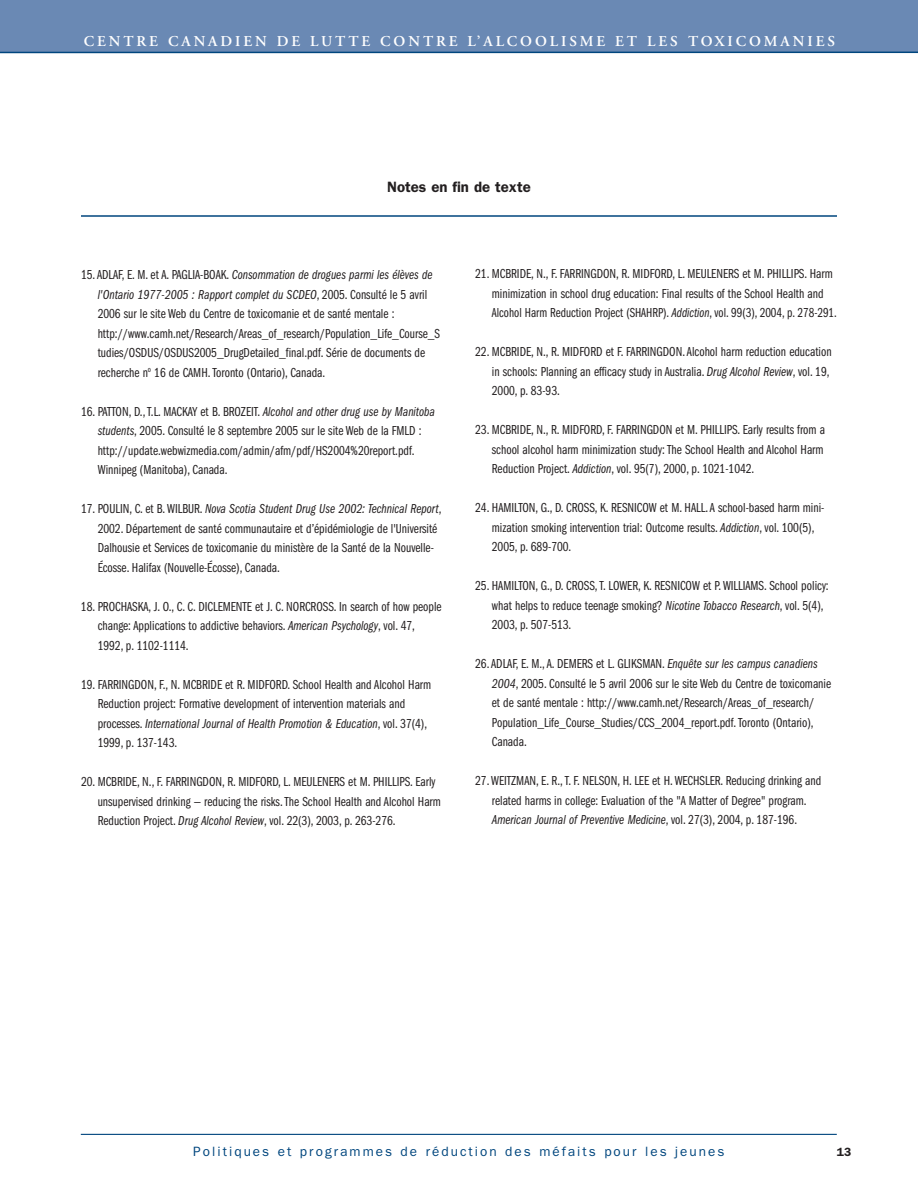
<style>
.page{position:relative;width:918px;height:1188px;background:#fff}
.page>*{position:absolute;margin:0;border:0;box-sizing:border-box;transform-origin:0 0}
.t1{font:600 15px "Adobe Garamond";letter-spacing:.195em;color:#fff}
.t2{font:600 15px "Franklin Gothic";color:#231f20}
.t3{font:13.5px/19.5px "Franklin Gothic Book Cmpr";color:#231f20}
.t4{font:13.5px/19.5px "Franklin Gothic Book Cmpr Ital";color:#231f20}
.t5{font:13.5px "Franklin Gothic";letter-spacing:.15em;color:#00467e}
.t6{font:600 12px "Franklin Gothic";color:#231f20}
.s1{font-family:"Franklin Gothic Book Cmpr"}
.s2{font-family:"Franklin Gothic Book Cmpr Ital"}
</style>
<div class="page">
<div style="left:0;top:0;width:918px;height:53px;background:#6a89b4"></div>
<hr style="left:81px;top:1134px;width:756px;height:1px;background:#00467e">
<hr style="left:0;top:52px;width:918px;height:1px;background:#00467e">
<hr style="left:81px;top:215px;width:756px;height:2px;background:#00467e">
<p class="t1" style="left:84px;top:35px;width:753px">CENTRE CANADIEN DE LUTTE CONTRE L’ALCOOLISME ET LES TOXICOMANIES</p>
<p class="t2" style="left:387px;top:178px;width:145px">Notes en fin de texte</p>
<p class="t4" style="left:98px;top:266px;width:336px;text-indent:-17px"><span class="s1">15. ADLAF, E. M. et A. PAGLIA-BOAK.</span> Consommation de drogues parmi les élèves de l'Ontario 1977-2005 : Rapport complet du SCDEO<span class="s1">, 2005. Consulté le 5 avril</span></p>
<p class="t3" style="left:98px;top:305px;width:344px">2006 sur le site Web du Centre de toxicomanie et de santé mentale : http://www.camh.net/Research/Areas_of_research/Population_Life_Course_S tudies/OSDUS/OSDUS2005_DrugDetailed_final.pdf. Série de documents de recherche n<sup>o</sup> 16 de CAMH. Toronto (Ontario), Canada.</p>
<p class="t3" style="left:98px;top:402px;width:339px;text-indent:-17px">16. PATTON, D., T.L. MACKAY et B. BROZEIT. <span class="s2">Alcohol and other drug use by Manitoba students</span>, 2005. Consulté le 8 septembre 2005 sur le site Web de la FMLD : http://update.webwizmedia.com/admin/afm/pdf/HS2004%20report.pdf.<br>Winnipeg (Manitoba), Canada.</p>
<p class="t4" style="left:81px;top:500px;width:362px"><span class="s1">17. POULIN, C. et B. WILBUR.</span> Nova Scotia Student Drug Use 2002: Technical Report<span class="s1">,</span></p>
<p class="t3" style="left:98px;top:519px;width:341px">2002. Département de santé communautaire et d’épidémiologie de l'Université<br>Dalhousie et Services de toxicomanie du ministère de la Santé de la Nouvelle-<br>Écosse. Halifax (Nouvelle-Écosse), Canada.</p>
<p class="t3" style="left:98px;top:597px;width:346px;text-indent:-17px">18. PROCHASKA, J. O., C. C. DICLEMENTE et J. C. NORCROSS. In search of how people change: Applications to addictive behaviors. <span class="s2">American Psychology</span>, vol. 47,<br>1992, p. 1102-1114.</p>
<p class="t3" style="left:98px;top:675px;width:335px;text-indent:-17px">19. FARRINGDON, F., N. MCBRIDE et R. MIDFORD. School Health and Alcohol Harm<br>Reduction project: Formative development of intervention materials and</p>
<p class="t4" style="left:98px;top:714px;width:331px"><span class="s1">processes.</span> International Journal of Health Promotion &amp; Education<span class="s1">, vol. 37(4),</span></p>
<p class="t3" style="left:98px;top:734px;width:81px">1999, p. 137-143.</p>
<p class="t3" style="left:98px;top:773px;width:345px;text-indent:-17px">20. MCBRIDE, N., F. FARRINGDON, R. MIDFORD, L. MEULENERS et M. PHILLIPS. Early unsupervised drinking — reducing the risks. The School Health and Alcohol Harm<br>Reduction Project. <span class="s2">Drug Alcohol Review</span>, vol. 22(3), 2003, p. 263-276.</p>
<p class="t3" style="left:492px;top:265px;width:346px;text-indent:-17px">21. MCBRIDE, N., F. FARRINGDON, R. MIDFORD, L. MEULENERS et M. PHILLIPS. Harm minimization in school drug education: Final results of the School Health and<br>Alcohol Harm Reduction Project (SHAHRP). <span class="s2">Addiction</span>, vol. 99(3), 2004, p. 278-291.</p>
<p class="t3" style="left:492px;top:343px;width:341px;text-indent:-17px">22. MCBRIDE, N., R. MIDFORD et F. FARRINGDON. Alcohol harm reduction education in schools: Planning an efficacy study in Australia. <span class="s2">Drug Alcohol Review</span>, vol. 19,<br>2000, p. 83-93.</p>
<p class="t3" style="left:492px;top:421px;width:335px;text-align:justify;text-indent:-17px">23. MCBRIDE, N., R. MIDFORD, F. FARRINGDON et M. PHILLIPS. Early results from a school alcohol harm minimization study: The School Health and Alcohol Harm Reduction Project. <span class="s2">Addiction</span>, vol. 95(7), 2000, p. 1021-1042.</p>
<p class="t3" style="left:492px;top:499px;width:334px;text-indent:-17px">24. HAMILTON, G., D. CROSS, K. RESNICOW et M. HALL. A school-based harm mini&shy;mization smoking intervention trial: Outcome results. <span class="s2">Addiction</span>, vol. 100(5),<br>2005, p. 689-700.</p>
<p class="t3" style="left:492px;top:577px;width:338px;text-indent:-17px">25. HAMILTON, G., D. CROSS, T. LOWER, K. RESNICOW et P. WILLIAMS. School policy: what helps to reduce teenage smoking? <span class="s2">Nicotine Tobacco Research</span>, vol. 5(4),<br>2003, p. 507-513.</p>
<p class="t3" style="left:492px;top:655px;width:341px;text-indent:-17px">26.ADLAF, E. M., A. DEMERS et L. GLIKSMAN. <span class="s2">Enquête sur les campus canadiens 2004</span>, 2005. Consulté le 5 avril 2006 sur le site Web du Centre de toxicomanie et de santé mentale : http://www.camh.net/Research/Areas_of_research/ Population_Life_Course_Studies/CCS_2004_report.pdf. Toronto (Ontario), Canada.</p>
<p class="t3" style="left:475px;top:772px;width:348px;text-align:center">27. WEITZMAN, E. R., T. F. NELSON, H. LEE et H. WECHSLER. Reducing drinking and related harms in college: Evaluation of the "A Matter of Degree" program.</p>
<p class="t4" style="left:492px;top:811px;width:307px">American Journal of Preventive Medicine<span class="s1">, vol. 27(3), 2004, p. 187-196.</span></p>
<p class="t5" style="left:193px;top:1144px;width:533px">Politiques et programmes de réduction des méfaits pour les jeunes</p>
<p class="t6" style="left:837px;top:1145px;width:16px">13</p>
</div>
